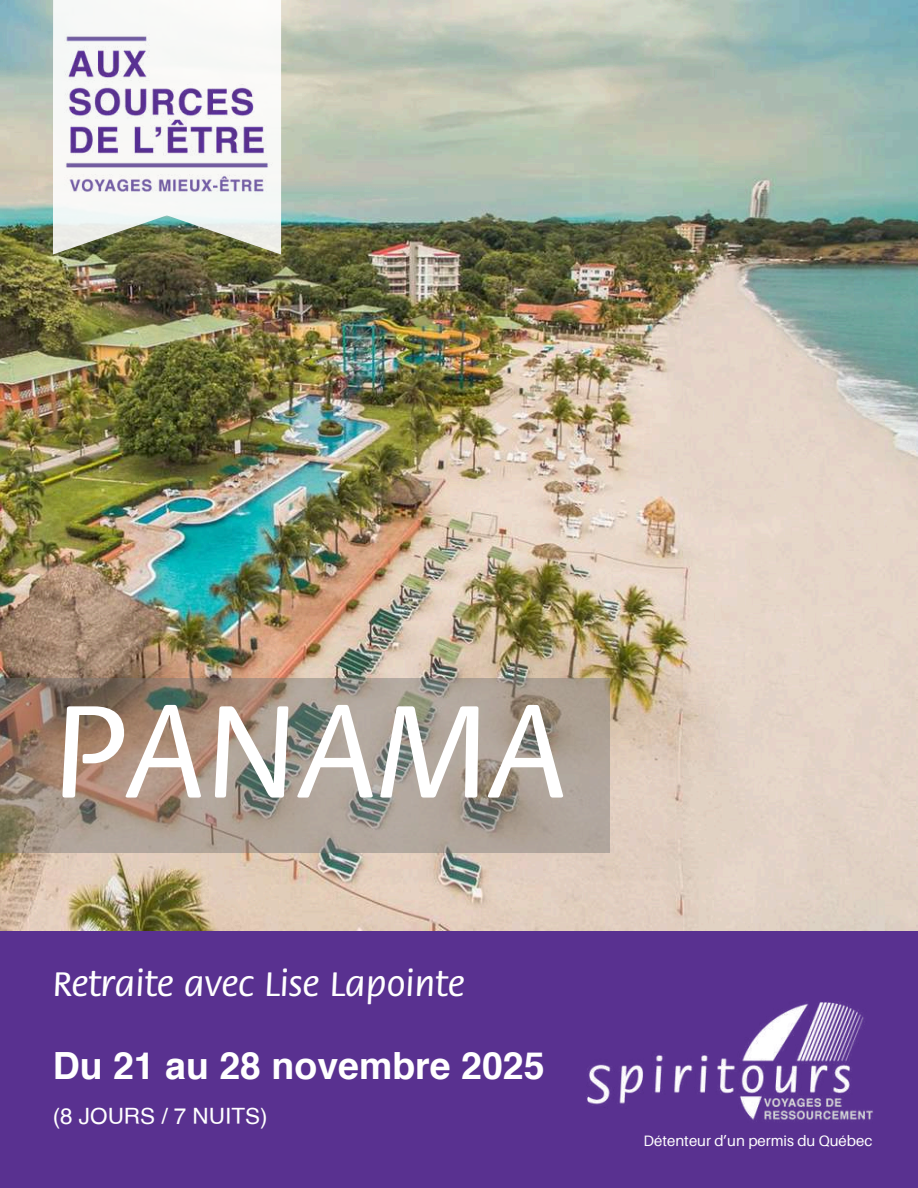
<style>
.page{position:relative;width:918px;height:1188px;background:#fff}
.page>*{position:absolute;margin:0;border:0;box-sizing:border-box;transform-origin:0 0}
.t1{font:500 144.75px "Flora Std";color:#fff}
.t2{font:500 37.5px "Flora Std";color:#fff}
.t3{font:700 37.5px "Helvetica";color:#fff}
.t4{font:22.5px "Helvetica";color:#fff}
.t5{font:15px "Aileron";color:#fff}
</style>
<div class="page">
<div style="left:0;top:931px;width:918px;height:257px;background:#552d8e"></div>
<img style="left:586px;top:1001px;width:288px;height:121px">
<img style="left:0;top:0;width:918px;height:930px">
<svg style="left:53px;top:209px;width:228px;height:46px"></svg>
<img style="left:53px;top:0;width:228px;height:209px">
<svg style="left:0;top:678px;width:610px;height:175px;background:#a09284"></svg>
<h1 class="t1" style="left:53px;top:691px;width:517px">PANAMA</h1>
<h2 class="t2" style="left:53px;top:969px;width:413px">Retraite avec Lise Lapointe</h2>
<h2 class="t3" style="left:53px;top:1051px;width:493px">Du 21 au 28 novembre 2025</h2>
<h3 class="t4" style="left:53px;top:1107px;width:216px">(8 JOURS / 7 NUITS)</h3>
<p class="t5" style="left:644px;top:1131px;width:230px">Détenteur d’un permis du Québec</p>
</div>
